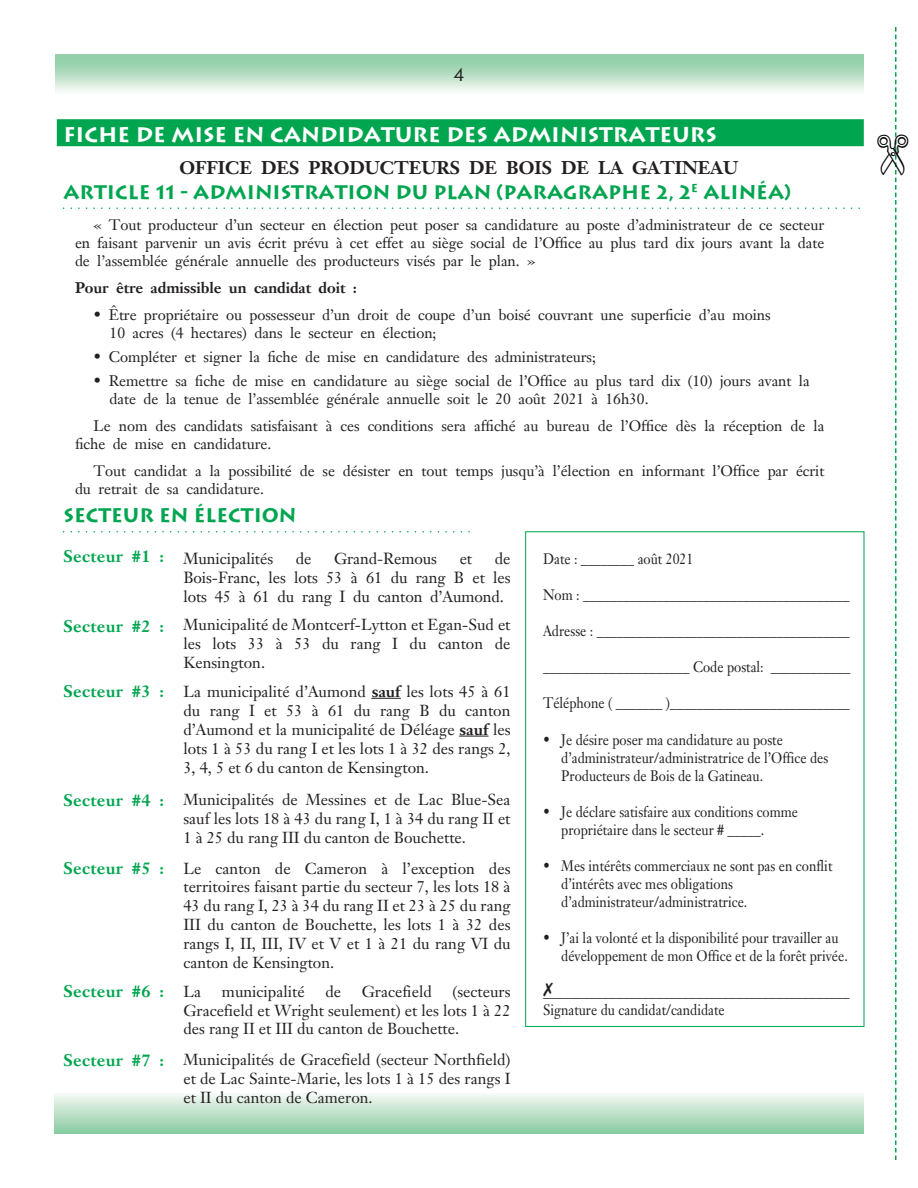
<style>
.page{position:relative;width:918px;height:1188px;background:#fff}
.page>*{position:absolute;margin:0;border:0;box-sizing:border-box;transform-origin:0 0}
.t1{font:700 21px "Lithos";color:#fff}
.t2{font:700 19.5px "Lithos";color:#00a54f}
.t3{font:700 18px "Janson Text";color:#231f20}
.t4{font:18px "Lithos";color:#231f20}
.t5{font:700 16.5px "Janson Text";letter-spacing:.02em;color:#00a54f}
.t6{font:15.75px/18.9px "Janson Text";color:#231f20;text-align:justify}
.t7{font:15px/18px "Janson Text";letter-spacing:-.005em;color:#231f20}
.t8{font:15px/18px "Janson Text";letter-spacing:-.005em;color:#231f20;scale:.89 1}
.t9{font:700 15px "Janson Text";letter-spacing:-.005em;color:#231f20}
.s1{font-weight:700;font-size:16.5px;color:#00a54f}
.s2{font-weight:700}
.s3{font-weight:400;font-size:15.75px;color:#231f20}
</style>
<div class="page">
<div style="left:57px;top:119px;width:807px;height:27px;background:#00a54f"></div>
<svg style="left:64px;top:207px;width:796px;height:2px"></svg>
<svg style="left:64px;top:531px;width:406px;height:2px"></svg>
<svg style="left:372px;top:698px;width:29px;height:1px"></svg>
<svg style="left:459px;top:736px;width:29px;height:1px"></svg>
<svg style="left:895px;top:27px;width:2px;height:1133px"></svg>
<p class="t4" style="left:454px;top:63px;width:12px">0</p>
<h1 class="t1" style="left:64px;top:122px;width:655px">FICHE DE MISE EN CANDIDATURE DES ADMINISTRATEURS</h1>
<p class="t2" style="left:64px;top:180px;width:729px">ARTICLE 11 - ADMINISTRATION DU PLAN (PARAGRAPHE 2, 2<sup>E</sup> ALINÉA)</p>
<p class="t3" style="left:180px;top:156px;width:560px">OFFICE DES PRODUCTEURS DE BOIS DE LA GATINEAU</p>
<p class="t7" style="left:75px;top:216px;width:751px;text-align:justify;text-indent:19px">« Tout producteur d’un secteur en élection peut poser sa candidature au poste d’administrateur de ce secteur en faisant parvenir un avis écrit prévu à cet effet au siège social de l’Office au plus tard dix jours avant la date de l’assemblée générale annuelle des producteurs visés par le plan. »</p>
<p class="t9" style="left:75px;top:278px;width:284px">Pour être admissible un candidat doit :</p>
<p class="t7" style="left:110px;top:306px;width:663px;text-indent:-16px">• Être propriétaire ou possesseur d’un droit de coupe d’un boisé couvrant une superficie d’au moins<br>10 acres (4 hectares) dans le secteur en élection;</p>
<p class="t7" style="left:94px;top:348px;width:504px">• Compléter et signer la fiche de mise en candidature des administrateurs;</p>
<p class="t7" style="left:110px;top:372px;width:702px;text-indent:-16px">• Remettre sa fiche de mise en candidature au siège social de l’Office au plus tard dix (10) jours avant la date de la tenue de l’assemblée générale annuelle soit le 20 août 2021 à 16h30.</p>
<p class="t7" style="left:75px;top:417px;width:751px;text-indent:19px">Le nom des candidats satisfaisant à ces conditions sera affiché au bureau de l’Office dès la réception de la fiche de mise en candidature.</p>
<p class="t7" style="left:75px;top:462px;width:751px;text-indent:19px">Tout candidat a la possibilité de se désister en tout temps jusqu’à l’élection en informant l’Office par écrit du retrait de sa candidature.</p>
<p class="t2" style="left:64px;top:504px;width:235px">SECTEUR EN ÉLECTION</p>
<p class="t5" style="left:64px;top:545px;width:102px">Secteur #1 :</p>
<p class="t5" style="left:64px;top:615px;width:102px">Secteur #2 :</p>
<p class="t6" style="left:183px;top:549px;width:91px">Municipalités</p>
<p class="t6" style="left:296px;top:549px;width:17px">de</p>
<p class="t6" style="left:334px;top:549px;width:104px">Grand-Remous</p>
<p class="t6" style="left:460px;top:549px;width:14px">et</p>
<p class="t6" style="left:183px;top:549px;width:329px;text-indent:311px">de Bois-Franc, les lots 53 à 61 du rang B et les lots 45 à 61 du rang I du canton d’Aumond.</p>
<p class="t6" style="left:183px;top:615px;width:329px">Municipalité de Montcerf-Lytton et Egan-Sud et les lots 33 à 53 du rang I du canton de Kensington.</p>
<p class="t6" style="left:183px;top:682px;width:329px;text-indent:-120px"><span class="s1">Secteur #3 :</span> La municipalité d’Aumond <span class="s2">sauf</span> les lots 45 à 61 du rang I et 53 à 61 du rang B du canton d’Aumond et la municipalité de Déléage <span class="s2">sauf</span> les lots 1 à 53 du rang I et les lots 1 à 32 des rangs 2, 3, 4, 5 et 6 du canton de Kensington.</p>
<p class="t6" style="left:183px;top:790px;width:329px;text-indent:-120px"><span class="s1">Secteur #4 :</span> Municipalités de Messines et de Lac Blue-Sea sauf les lots 18 à 43 du rang I, 1 à 34 du rang II et 1 à 25 du rang III du canton de Bouchette.</p>
<p class="t6" style="left:183px;top:859px;width:329px;text-indent:-120px"><span class="s1">Secteur #5 :</span> Le canton de Cameron à l’exception des territoires faisant partie du secteur 7, les lots 18 à 43 du rang I, 23 à 34 du rang II et 23 à 25 du rang III du canton de Bouchette, les lots 1 à 32 des rangs I, II, III, IV et V et 1 à 21 du rang VI du canton de Kensington.</p>
<p class="t5" style="left:64px;top:981px;width:139px">Secteur #6 : <span class="s3">La</span></p>
<p class="t6" style="left:222px;top:982px;width:84px">municipalité</p>
<p class="t6" style="left:325px;top:982px;width:17px">de</p>
<p class="t6" style="left:362px;top:982px;width:71px">Gracefield</p>
<p class="t6" style="left:183px;top:982px;width:329px;text-indent:269px">(secteurs Gracefield et Wright seulement) et les lots 1 à 22 des rang II et III du canton de Bouchette.</p>
<p class="t6" style="left:183px;top:1050px;width:329px;text-indent:-120px"><span class="s1">Secteur #7 :</span> Municipalités de Gracefield (secteur Northfield) et de Lac Sainte-Marie, les lots 1 à 15 des rangs I et II du canton de Cameron.</p>
<p class="t8" style="left:543px;top:549px;width:171px">Date : ________ août 2021</p>
<p class="t8" style="left:543px;top:585px;width:346px">Nom : ________________________________________</p>
<p class="t8" style="left:543px;top:621px;width:346px">Adresse : ______________________________________</p>
<p class="t8" style="left:543px;top:657px;width:347px">______________________ Code postal: ____________</p>
<p class="t8" style="left:543px;top:693px;width:346px">Téléphone ( _______ )___________________________</p>
<p class="t8" style="left:561px;top:731px;width:302px;text-indent:-18px">• Je désire poser ma candidature au poste d’administrateur/administratrice de l’Office des<br>Producteurs de Bois de la Gatineau.</p>
<p class="t8" style="left:561px;top:803px;width:268px;text-indent:-18px">• Je déclare satisfaire aux conditions comme propriétaire dans le secteur # _____.</p>
<p class="t8" style="left:561px;top:857px;width:306px;text-indent:-18px">• Mes intérêts commerciaux ne sont pas en conflit d’intérêts avec mes obligations d’administrateur/administratrice.</p>
<p class="t8" style="left:561px;top:929px;width:324px;text-indent:-18px">• J’ai la volonté et la disponibilité pour travailler au développement de mon Office et de la forêt privée.</p>
<p class="t8" style="left:543px;top:983px;width:346px">______________________________________________<br>Signature du candidat/candidate</p>
</div>
